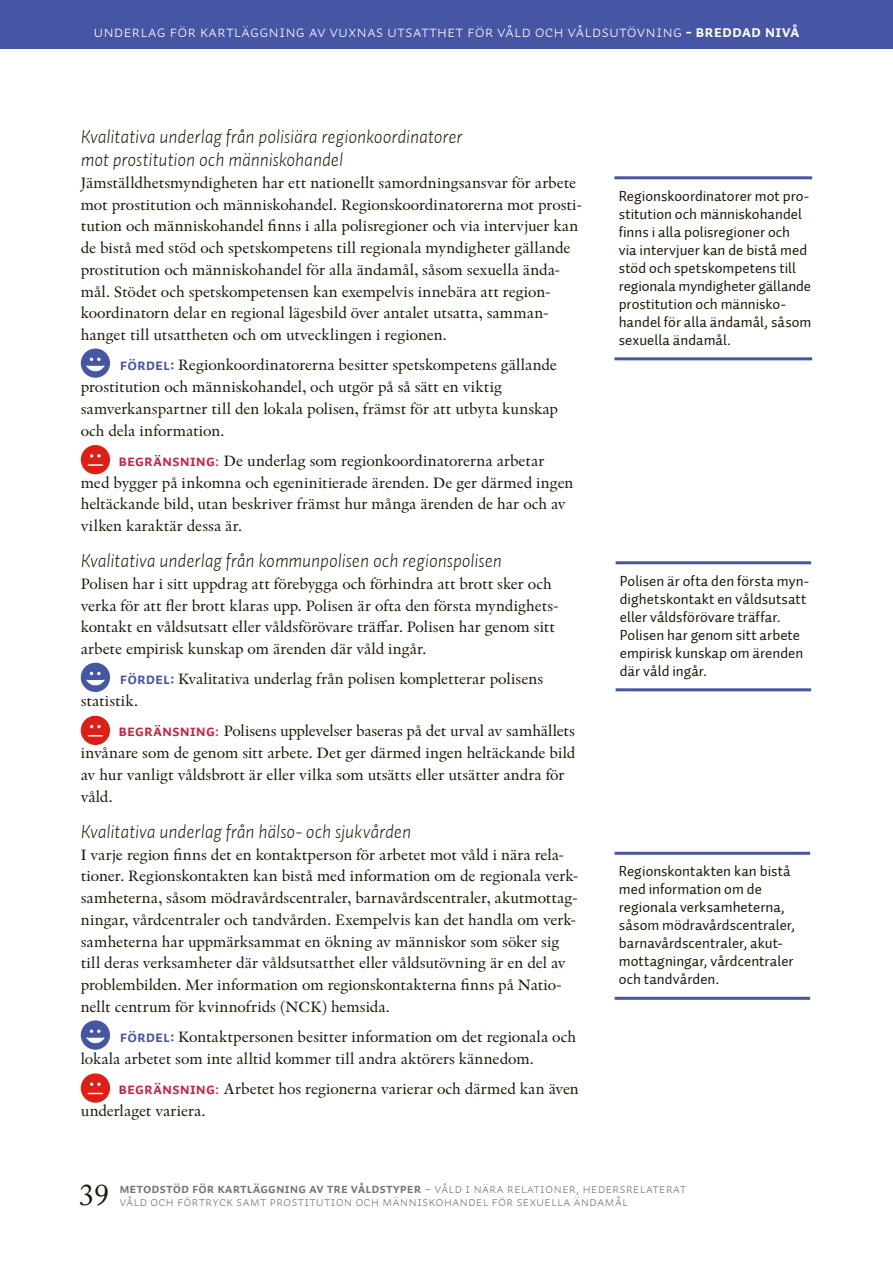
<style>
.page{position:relative;width:893px;height:1263px;background:#fff}
.page>*{position:absolute;margin:0;border:0;box-sizing:border-box;transform-origin:0 0}
.t1{font:30px "Adobe Caslon Pro";color:#211709}
.Rubrik_4{font:italic 300 19.5px/23.4px "Auto 1";letter-spacing:-.005em;color:#211709}
.t2{font:16.5px "Auto 1 Light Sm Cp";color:#fff}
.Brödtext{font:15.75px/21.8px "Indigo Antiqua Pro Text";letter-spacing:-.005em;color:#211709}
.Ruta_i_kanten_med_in{font:15px/18px "Auto 2";color:#211709}
.t3{font:13.5px "Auto 1 Bold Sm Cp";color:#767574}
.t4{font:13.5px "Auto 1 Light Sm Cp";color:#767574}
.s1{font-family:"Auto 1 Bold Sm Cp"}
.s2{font-family:"Auto 1 Bold Sm Cp";color:#4656a5}
.s3{font-family:"Auto 1 Bold Sm Cp";color:#c82340}
.s4{color:#c82340}
.s5{font-family:"Auto 1 Light Sm Cp"}
</style>
<div class="page">
<div style="left:0;top:0;width:893px;height:49px;background:#4656a5"></div>
<svg style="left:81px;top:348px;width:29px;height:30px"></svg>
<svg style="left:81px;top:445px;width:29px;height:29px"></svg>
<svg style="left:81px;top:663px;width:29px;height:29px"></svg>
<svg style="left:81px;top:716px;width:29px;height:29px"></svg>
<svg style="left:81px;top:1020px;width:29px;height:30px"></svg>
<svg style="left:81px;top:1073px;width:29px;height:30px"></svg>
<hr style="left:616px;top:561px;width:195px;height:3px;background:#4656a5">
<hr style="left:616px;top:688px;width:195px;height:3px;background:#4656a5">
<hr style="left:614px;top:176px;width:198px;height:3px;background:#4656a5">
<hr style="left:614px;top:357px;width:198px;height:3px;background:#4656a5">
<hr style="left:615px;top:852px;width:195px;height:3px;background:#4656a5">
<hr style="left:615px;top:997px;width:195px;height:3px;background:#4656a5">
<p class="t2" style="left:93px;top:22px;width:707px">Underlag för kartläggning av vuxnas utsatthet för våld och våldsutövning <span class="s1">- breddad NIVÅ</span></p>
<h3 class="Rubrik_4" style="left:81px;top:124px;width:383px">Kvalitativa underlag från polisiära regionkoordinatorer mot prostitution och människohandel</h3>
<p class="Brödtext" style="left:81px;top:172px;width:503px">Jämställdhetsmyndigheten har ett nationellt samordningsansvar för arbete mot prostitution och människohandel. Regionskoordinatorerna mot prosti&shy;tution och människohandel finns i alla polisregioner och via intervjuer kan de bistå med stöd och spetskompetens till regionala myndigheter gällande prostitution och människohandel för alla ändamål, såsom sexuella ända&shy;mål. Stödet och spetskompetensen kan exempelvis innebära att region---- koordinatorn delar en regional lägesbild över antalet utsatta, samman&shy;hanget till utsattheten och om utvecklingen i regionen.</p>
<p class="Brödtext" style="left:81px;top:354px;width:479px;text-indent:39px"><span class="s2">Fördel:</span> Regionkoordinatorerna besitter spetskompetens gällande prostitution och människohandel, och utgör på så sätt en viktig samverkanspartner till den lokala polisen, främst för att utbyta kunskap och dela information.</p>
<p class="Brödtext" style="left:81px;top:450px;width:494px;text-indent:38px"><span class="s3">Begränsning</span><span class="s4">:</span> De underlag som regionkoordinatorerna arbetar med bygger på inkomna och egeninitierade ärenden. De ger därmed ingen heltäckande bild, utan beskriver främst hur många ärenden de har och av vilken karaktär dessa är.</p>
<h3 class="Rubrik_4" style="left:81px;top:549px;width:423px">Kvalitativa underlag från kommunpolisen och regionspolisen</h3>
<p class="Brödtext" style="left:81px;top:573px;width:479px">Polisen har i sitt uppdrag att förebygga och förhindra att brott sker och verka för att fler brott klaras upp. Polisen är ofta den första myndighets&shy;kontakt en våldsutsatt eller våldsförövare träffar. Polisen har genom sitt arbete empirisk kunskap om ärenden där våld ingår.</p>
<p class="Brödtext" style="left:81px;top:669px;width:464px;text-indent:39px"><span class="s2">Fördel:</span> Kvalitativa underlag från polisen kompletterar polisens statistik.</p>
<p class="Brödtext" style="left:81px;top:721px;width:496px;text-indent:38px"><span class="s3">Begränsning</span><span class="s4">:</span> Polisens upplevelser baseras på det urval av samhällets invånare som de genom sitt arbete. Det ger därmed ingen heltäckande bild av hur vanligt våldsbrott är eller vilka som utsätts eller utsätter andra för våld.</p>
<h3 class="Rubrik_4" style="left:81px;top:819px;width:332px">Kvalitativa underlag från hälso- och sjukvården</h3>
<p class="Brödtext" style="left:81px;top:844px;width:499px">I varje region finns det en kontaktperson för arbetet mot våld i nära rela&shy;tioner. Regionskontakten kan bistå med information om de regionala verk&shy;samheterna, såsom mödravårdscentraler, barnavårdscentraler, akutmottag&shy;ningar, vårdcentraler och tandvården. Exempelvis kan det handla om verk&shy;samheterna har uppmärksammat en ökning av människor som söker sig till deras verksamheter där våldsutsatthet eller våldsutövning är en del av problembilden. Mer information om regionskontakterna finns på Natio&shy;nellt centrum för kvinnofrids (NCK) hemsida.</p>
<p class="Brödtext" style="left:81px;top:1026px;width:497px;text-indent:39px"><span class="s2">Fördel:</span> Kontaktpersonen besitter information om det regionala och lokala arbetet som inte alltid kommer till andra aktörers kännedom.</p>
<p class="Brödtext" style="left:81px;top:1078px;width:500px;text-indent:38px"><span class="s3">Begränsning</span><span class="s4">:</span> Arbetet hos regionerna varierar och därmed kan även underlaget variera.</p>
<p class="Ruta_i_kanten_med_in" style="left:619px;top:187px;width:194px">Regionskoordinatorer mot pro&shy;stitution och människohandel finns i alla polisregioner och via intervjuer kan de bistå med stöd och spetskompetens till regionala myndigheter gällande prostitution och människo&shy;handel för alla ändamål, såsom sexuella ändamål.</p>
<p class="Ruta_i_kanten_med_in" style="left:620px;top:572px;width:191px">Polisen är ofta den första myn&shy;dighetskontakt en våldsutsatt eller våldsförövare träffar.<br>Polisen har genom sitt arbete empirisk kunskap om ärenden där våld ingår.</p>
<p class="Ruta_i_kanten_med_in" style="left:619px;top:862px;width:178px">Regionskontakten kan bistå med information om de regionala verksamheterna, såsom mödravårdscentraler, barnavårdscentraler, akut&shy;mottagningar, vårdcentraler och tandvården.</p>
<h1 class="t1" style="left:79px;top:1177px;width:31px">39</h1>
<p class="t3" style="left:120px;top:1180px;width:568px">metodstöd för kartläggning av tre våldstyper <span class="s5">– våLD I NÄRA RELATIONER, hedersrelaterat</span></p>
<p class="t4" style="left:120px;top:1194px;width:510px">våld och förtryck samt prostitution och människohandel för sexuella ändamål</p>
</div>
